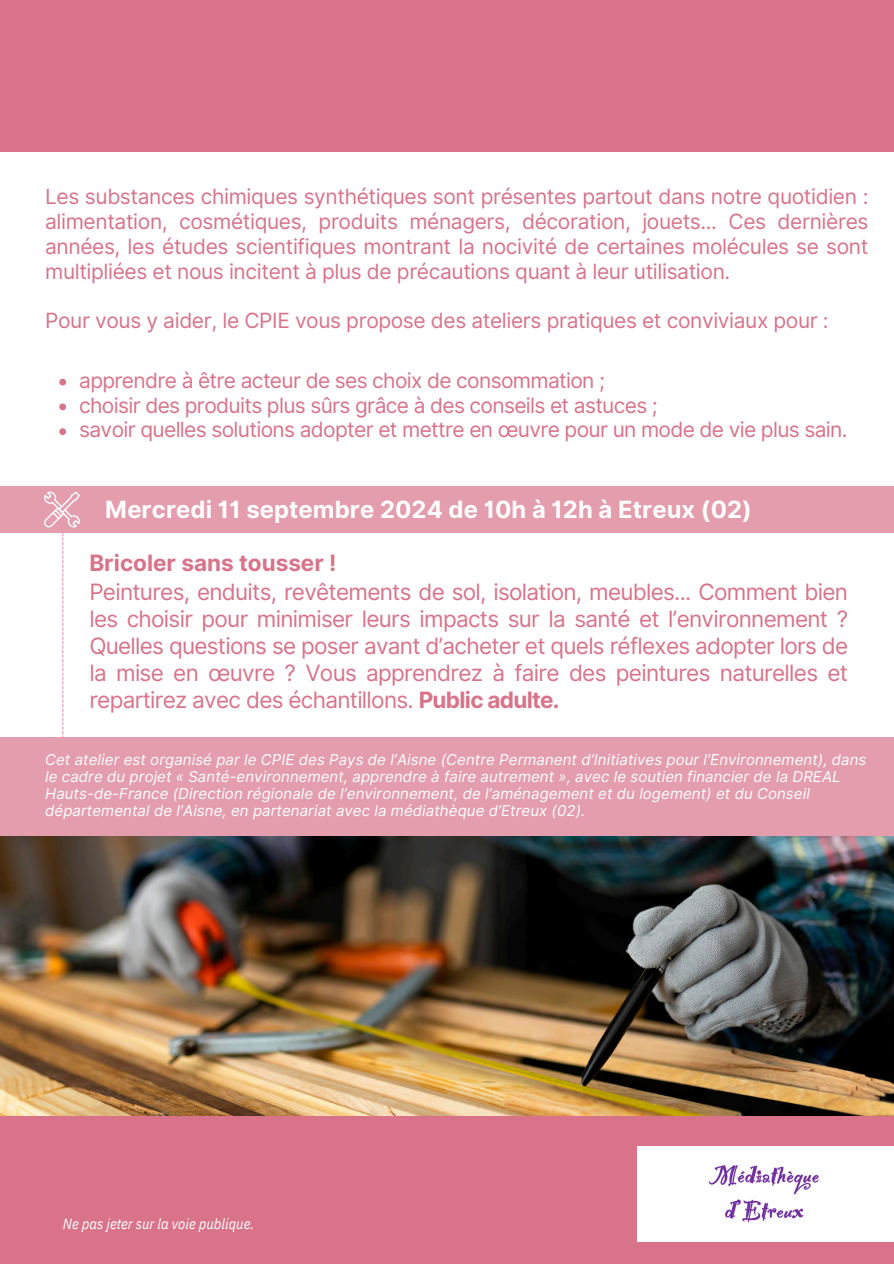
<style>
.page{position:relative;width:894px;height:1264px;background:#fff}
.page>*{position:absolute;margin:0;border:0;box-sizing:border-box;transform-origin:0 0}
.t1{font:700 23.7px "Inter";letter-spacing:.005em;color:#fff}
.t2{font:22.5px/27px "Inter";letter-spacing:-.03em;color:#d8738a}
.t3{font:21px/24.8px "Inter";letter-spacing:-.03em;color:#d8738a;text-align:justify}
.t4{font:italic 15px/16.8px "Inter";letter-spacing:.005em;color:#fff}
.t5{font:italic 14.7px "IBM Plex Sans Cond";color:#fff}
.s1{font-weight:700}
</style>
<div class="page">
<div style="left:0;top:0;width:893px;height:152px;background:#d8738a"></div>
<img style="left:0;top:835px;width:893px;height:281px">
<div style="left:0;top:1116px;width:893px;height:147px;background:#d8738a"></div>
<div style="left:637px;top:1145px;width:256px;height:96px;background:#fff"></div>
<div style="left:0;top:486px;width:893px;height:47px;background:#e49dad"></div>
<div style="left:0;top:737px;width:893px;height:98px;background:#e49dad"></div>
<svg style="left:44px;top:491px;width:36px;height:246px"></svg>
<img style="left:708px;top:1165px;width:111px;height:58px">
<svg style="left:59px;top:379px;width:7px;height:6px"></svg>
<svg style="left:59px;top:403px;width:7px;height:7px"></svg>
<svg style="left:59px;top:428px;width:7px;height:7px"></svg>
<p class="t3" style="left:45px;top:184px;width:824px">Les substances chimiques synthétiques sont présentes partout dans notre quotidien : alimentation, cosmétiques, produits ménagers, décoration, jouets... Ces dernières années, les études scientifiques montrant la nocivité de certaines molécules se sont multipliées et nous incitent à plus de précautions quant à leur utilisation.</p>
<p class="t3" style="left:45px;top:308px;width:784px">Pour vous y aider, le CPIE vous propose des ateliers pratiques et conviviaux pour :</p>
<p class="t3" style="left:79px;top:368px;width:527px">apprendre à être acteur de ses choix de consommation ;</p>
<p class="t3" style="left:79px;top:392px;width:580px">choisir des produits plus sûrs grâce à des conseils et astuces ;</p>
<h1 class="t3" style="left:79px;top:417px;width:769px">savoir quelles solutions adopter et mettre en œuvre pour un mode de vie plus sain.</h1>
<p class="t1" style="left:105px;top:495px;width:648px">Mercredi 11 septembre 2024 de 10h à 12h à Etreux (02)</p>
<p class="t2" style="left:89px;top:548px;width:760px;line-height:29.2px"><span class="s1">Bricoler sans tousser !<br></span>Peintures, enduits, revêtements de sol, isolation, meubles... Comment bien</p>
<p class="t2" style="left:89px;top:605px;width:760px;text-align:justify">les choisir pour minimiser leurs impacts sur la santé et l’environnement ?<br>Quelles questions se poser avant d’acheter et quels réflexes adopter lors de la mise en œuvre ? Vous apprendrez à faire des peintures naturelles et repartirez avec des échantillons. <span class="s1">Public adulte.</span></p>
<p class="t4" style="left:45px;top:751px;width:822px">Cet atelier est organisé par le CPIE des Pays de l’Aisne (Centre Permanent d’Initiatives pour l’Environnement), dans le cadre du projet « Santé-environnement, apprendre à faire autrement », avec le soutien financier de la DREAL Hauts-de-France (Direction régionale de l’environnement, de l’aménagement et du logement) et du Conseil départemental de l’Aisne, en partenariat avec la médiathèque d’Etreux (02).</p>
<h2 class="t5" style="left:63px;top:1214px;width:193px">Ne pas jeter sur la voie publique.</h2>
</div>
